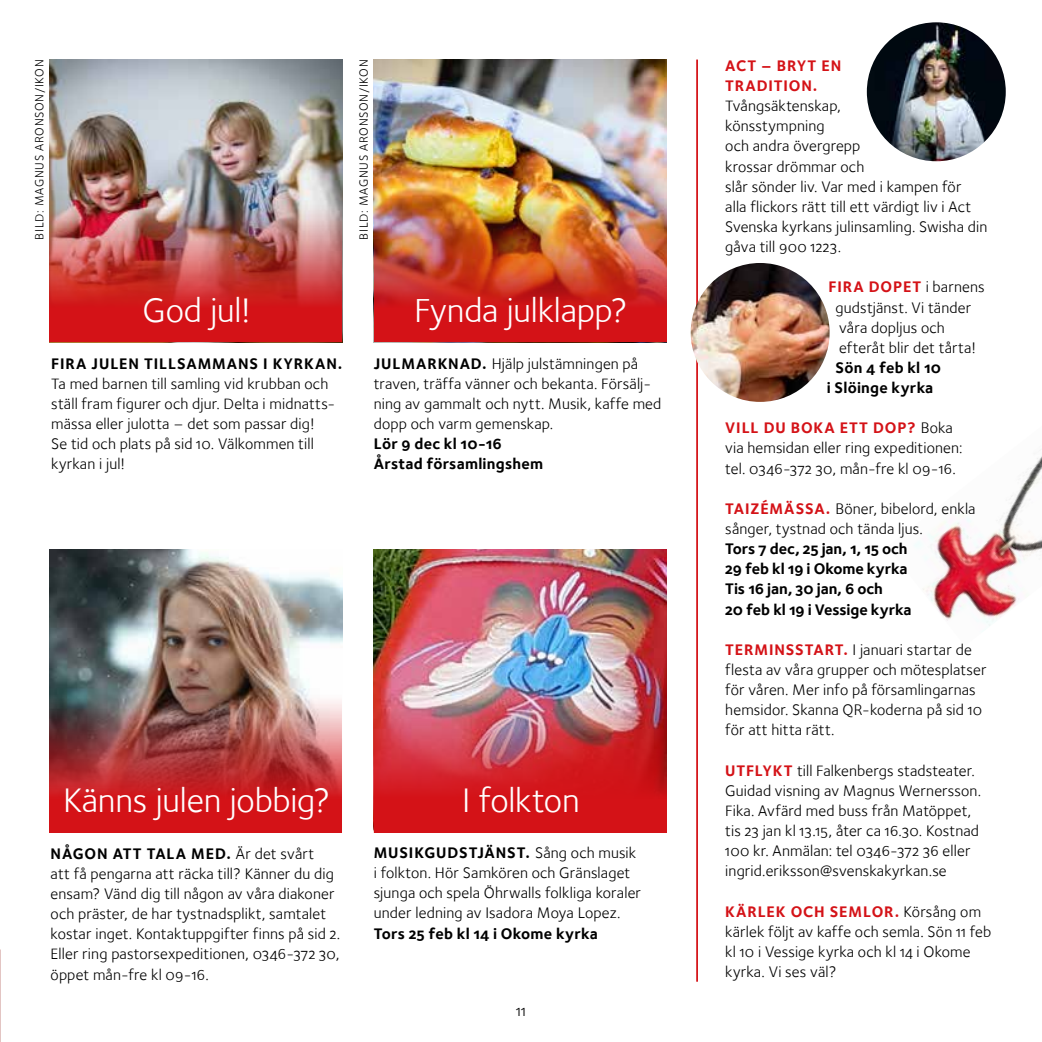
<style>
.page{position:relative;width:1042px;height:1042px;background:#fff}
.page>*{position:absolute;margin:0;border:0;box-sizing:border-box;transform-origin:0 0}
.t1{font:35px "Foundry Sterling Book OSF";letter-spacing:-.005em;color:#fff}
.t2{font:15.75px/20.1px "Foundry Sterling Book OSF";letter-spacing:.01em;color:#000}
.t3{font:15.75px/20.1px "Foundry Sterling Bold OSF";letter-spacing:.055em;color:#d41217}
.t4{font:15.75px/20.1px "Foundry Sterling Bold OSF";letter-spacing:-.005em;color:#000}
.t5{font:15.75px/20.1px "Foundry Sterling Bold OSF";letter-spacing:.015em;color:#000;text-align:center}
.t6{font:15.75px "Foundry Sterling Bold OSF";letter-spacing:.055em;color:#000}
.t7{font:12.25px "Foundry Sterling Book OSF";letter-spacing:.065em;color:#000}
.s1{font-family:"Foundry Sterling Bold OSF"}
.s2{font-family:"Foundry Sterling Book OSF"}
.s3{font-family:"Foundry Sterling Book OSF";color:#000}
.s4{font-family:"Foundry Sterling Bold OSF";color:#d41217}
</style>
<div class="page">
<img style="left:867px;top:22px;width:139px;height:139px;border-radius:69px">
<hr style="left:696px;top:60px;width:2px;height:921px;background:#d41217">
<img style="left:914px;top:456px;width:128px;height:170px">
<img style="left:691px;top:263px;width:138px;height:139px;border-radius:69px">
<img style="left:50px;top:550px;width:292px;height:282px">
<img style="left:50px;top:60px;width:292px;height:282px">
<img style="left:374px;top:60px;width:292px;height:282px">
<img style="left:374px;top:550px;width:292px;height:282px">
<p class="t7" style="left:32px;top:239px;width:181px;rotate:-90deg">BILD: MAGNUS ARONSON/IKON</p>
<p class="t7" style="left:356px;top:239px;width:181px;rotate:-90deg">BILD: MAGNUS ARONSON/IKON</p>
<h1 class="t1" style="left:142px;top:290px;width:110px">God jul!</h1>
<h1 class="t1" style="left:414px;top:290px;width:215px">Fynda julklapp?</h1>
<p class="t6" style="left:51px;top:354px;width:293px">FIRA JULEN TILLSAMMANS I KYRKAN.</p>
<p class="t2" style="left:51px;top:373px;width:286px">Ta med barnen till samling vid krubban och ställ fram figurer och djur. Delta i midnatts&shy;mässa eller julotta – det som passar dig!<br>Se tid och plats på sid 10. Välkommen till kyrkan i jul!</p>
<p class="t2" style="left:374px;top:353px;width:289px"><span class="s1">JULMARKNAD.</span> Hjälp julstämningen på traven, träffa vänner och bekanta. Försälj&shy;ning av gammalt och nytt. Musik, kaffe med dopp och varm gemenskap.</p>
<p class="t5" style="left:374px;top:434px;width:171px;text-align:left">Lör 9 dec kl 10-16<br>Årstad församlingshem</p>
<h1 class="t1" style="left:63px;top:780px;width:269px">Känns julen jobbig?</h1>
<h1 class="t1" style="left:462px;top:780px;width:119px">I folkton</h1>
<p class="t6" style="left:51px;top:844px;width:265px">NÅGON ATT TALA MED. <span class="s2">Är det svårt</span></p>
<p class="t2" style="left:51px;top:863px;width:291px">att få pengarna att räcka till? Känner du dig ensam? Vänd dig till någon av våra diakoner och präster, de har tystnadsplikt, samtalet kostar inget. Kontaktuppgifter finns på sid 2.<br>Eller ring pastorsexpeditionen, 0346-372 30, öppet mån-fre kl 09-16.</p>
<p class="t6" style="left:374px;top:843px;width:264px">MUSIKGUDSTJÄNST. <span class="s2">Sång och musik</span></p>
<p class="t2" style="left:374px;top:863px;width:269px">i folkton. Hör Samkören och Gränslaget sjunga och spela Öhrwalls folkliga koraler under ledning av Isadora Moya Lopez.</p>
<p class="t5" style="left:374px;top:923px;width:225px">Tors 25 feb kl 14 i Okome kyrka</p>
<p class="t2" style="left:516px;top:1001px;width:11px">11</p>
<p class="t3" style="left:725px;top:55px;width:118px">ACT – BRYT EN<br>TRADITION.</p>
<p class="t2" style="left:725px;top:96px;width:263px">Tvångsäktenskap,<br>könsstympning<br>och andra övergrepp<br>krossar drömmar och<br>slår sönder liv. Var med i kampen för<br>alla flickors rätt till ett värdigt liv i Act<br>Svenska kyrkans julinsamling. Swisha din gåva till 900 1223.</p>
<p class="t3" style="left:828px;top:277px;width:158px">FIRA DOPET <span class="s3">i barnens</span></p>
<p class="t2" style="left:835px;top:297px;width:142px">gudstjänst. Vi tänder våra dopljus och efteråt blir det tårta!</p>
<p class="t5" style="left:827px;top:357px;width:116px">Sön 4 feb kl 10<br>i Slöinge kyrka</p>
<p class="t3" style="left:725px;top:418px;width:229px">VILL DU BOKA ETT DOP? <span class="s3">Boka</span></p>
<p class="t2" style="left:725px;top:438px;width:239px">via hemsidan eller ring expeditionen: tel. 0346-372 30, mån-fre kl 09-16.</p>
<p class="t2" style="left:725px;top:498px;width:252px"><span class="s4">TAIZÉMÄSSA.</span> Böner, bibelord, enkla sånger, tystnad och tända ljus.</p>
<p class="t4" style="left:725px;top:538px;width:188px">Tors 7 dec, 25 jan, 1, 15 och<br>29 feb kl 19 i Okome kyrka<br>Tis 16 jan, 30 jan, 6 och<br>20 feb kl 19 i Vessige kyrka</p>
<p class="t2" style="left:725px;top:639px;width:263px"><span class="s4">TERMINSSTART.</span> I januari startar de flesta av våra grupper och mötesplatser för våren. Mer info på församlingarnas hemsidor. Skanna QR-koderna på sid 10 för att hitta rätt.</p>
<p class="t2" style="left:725px;top:760px;width:257px"><span class="s4">UTFLYKT</span> till Falkenbergs stadsteater.<br>Guidad visning av Magnus Wernersson.<br>Fika. Avfärd med buss från Matöppet, tis 23 jan kl 13.15, åter ca 16.30. Kostnad 100 kr. Anmälan: tel 0346-372 36 eller ingrid.eriksson@svenskakyrkan.se</p>
<p class="t3" style="left:725px;top:901px;width:257px">KÄRLEK OCH SEMLOR. <span class="s3">Körsång om</span></p>
<p class="t2" style="left:725px;top:921px;width:267px">kärlek följt av kaffe och semla. Sön 11 feb kl 10 i Vessige kyrka och kl 14 i Okome kyrka. Vi ses väl?</p>
</div>
